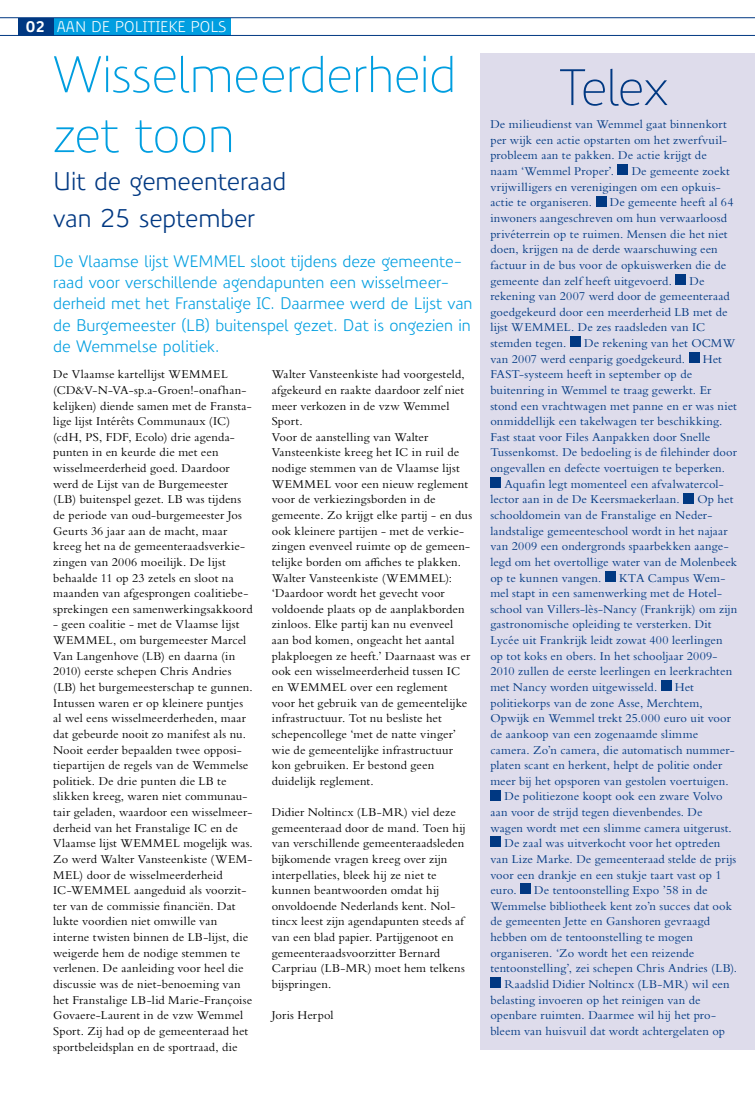
<style>
.page{position:relative;width:755px;height:1099px;background:#fff}
.page>*{position:absolute;margin:0;border:0;box-sizing:border-box;transform-origin:0 0}
.t1{font:300 50px/60px "Precious Sans";letter-spacing:-.01em;color:#009ee0}
.t2{font:300 50px "Precious Sans";color:#003882}
.t3{font:25px/37.5px "Precious Sans";letter-spacing:-.015em;color:#003882}
.t4{font:16.25px/21.2px "Precious Sans";letter-spacing:-.005em;color:#009ee0}
.t5{font:15px "Precious Sans";color:#fff}
.t6{font:12.5px/15.6px "Bembo Std";letter-spacing:.01em;color:#000}
.t7{font:12.5px/15.6px "Bembo Std";letter-spacing:.01em;color:#003882}
.s1{font-weight:700}
</style>
<div class="page">
<div style="left:53px;top:18px;width:177px;height:17px;background:#009ee0"></div>
<div style="left:18px;top:18px;width:35px;height:17px;background:#003882"></div>
<hr style="left:0;top:18px;width:755px;height:1px;background:#003882">
<hr style="left:0;top:35px;width:755px;height:1px;background:#003882">
<div style="left:480px;top:53px;width:275px;height:996px;background:#dedceb"></div>
<div style="left:617px;top:164px;width:11px;height:11px;background:#003882"></div>
<div style="left:595px;top:196px;width:11px;height:10px;background:#003882"></div>
<div style="left:675px;top:274px;width:11px;height:10px;background:#003882"></div>
<div style="left:570px;top:336px;width:10px;height:11px;background:#003882"></div>
<div style="left:688px;top:352px;width:11px;height:10px;background:#003882"></div>
<div style="left:490px;top:477px;width:11px;height:10px;background:#003882"></div>
<div style="left:683px;top:492px;width:11px;height:11px;background:#003882"></div>
<div style="left:605px;top:571px;width:10px;height:10px;background:#003882"></div>
<div style="left:660px;top:680px;width:11px;height:11px;background:#003882"></div>
<div style="left:490px;top:789px;width:11px;height:11px;background:#003882"></div>
<div style="left:490px;top:836px;width:11px;height:11px;background:#003882"></div>
<div style="left:520px;top:883px;width:11px;height:11px;background:#003882"></div>
<div style="left:490px;top:977px;width:11px;height:10px;background:#003882"></div>
<p class="t5" style="left:26px;top:17px;width:202px"><span class="s1">02</span> AAN DE POLITIEKE POLS</p>
<h1 class="t1" style="left:53px;top:44px;width:404px">Wisselmeerderheid zet toon</h1>
<h2 class="t3" style="left:53px;top:162px;width:235px">Uit de gemeenteraad van 25 september</h2>
<p class="t4" style="left:53px;top:250px;width:421px">De Vlaamse lijst WEMMEL sloot tijdens deze gemeente&shy;raad voor verschillende agendapunten een wisselmeer&shy;derheid met het Franstalige IC. Daarmee werd de Lijst van de Burgemeester (LB) buitenspel gezet. Dat is ongezien in de Wemmelse politiek.</p>
<p class="t6" style="left:53px;top:366px;width:201px">De Vlaamse kartellijst WEMMEL (CD&amp;V-N-VA-sp.a-Groen!-onafhan&shy;kelijken) diende samen met de Fransta&shy;lige lijst Intérêts Communaux (IC) (cdH, PS, FDF, Ecolo) drie agenda&shy;punten in en keurde die met een wisselmeerderheid goed. Daardoor werd de Lijst van de Burgemeester (LB) buitenspel gezet. LB was tijdens de periode van oud-burgemeester Jos Geurts 36 jaar aan de macht, maar kreeg het na de gemeenteraadsverkie&shy;zingen van 2006 moeilijk. De lijst behaalde 11 op 23 zetels en sloot na maanden van afgesprongen coalitiebe&shy;sprekingen een samenwerkingsakkoord</p>
<p class="t6" style="left:53px;top:616px;width:201px">- geen coalitie - met de Vlaamse lijst WEMMEL, om burgemeester Marcel Van Langenhove (LB) en daarna (in 2010) eerste schepen Chris Andries (LB) het burgemeesterschap te gunnen.<br>Intussen waren er op kleinere puntjes al wel eens wisselmeerderheden, maar dat gebeurde nooit zo manifest als nu.<br>Nooit eerder bepaalden twee opposi&shy;tiepartijen de regels van de Wemmelse politiek. De drie punten die LB te slikken kreeg, waren niet communau&shy;tair geladen, waardoor een wisselmeer&shy;derheid van het Franstalige IC en de Vlaamse lijst WEMMEL mogelijk was.<br>Zo werd Walter Vansteenkiste (WEM-MEL) door de wisselmeerderheid IC-WEMMEL aangeduid als voorzit&shy;ter van de commissie financiën. Dat lukte voordien niet omwille van interne twisten binnen de LB-lijst, die weigerde hem de nodige stemmen te verlenen. De aanleiding voor heel die discussie was de niet-benoeming van het Franstalige LB-lid Marie-Françoise Govaere-Laurent in de vzw Wemmel Sport. Zij had op de gemeenteraad het sportbeleidsplan en de sportraad, die</p>
<p class="t6" style="left:272px;top:366px;width:202px">Walter Vansteenkiste had voorgesteld, afgekeurd en raakte daardoor zelf niet meer verkozen in de vzw Wemmel Sport.<br>Voor de aanstelling van Walter Vansteenkiste kreeg het IC in ruil de nodige stemmen van de Vlaamse lijst WEMMEL voor een nieuw reglement voor de verkiezingsborden in de gemeente. Zo krijgt elke partij - en dus ook kleinere partijen - met de verkie&shy;zingen evenveel ruimte op de gemeen&shy;telijke borden om affiches te plakken.<br>Walter Vansteenkiste (WEMMEL): ‘Daardoor wordt het gevecht voor voldoende plaats op de aanplakborden zinloos. Elke partij kan nu evenveel aan bod komen, ongeacht het aantal plakploegen ze heeft.’ Daarnaast was er ook een wisselmeerderheid tussen IC en WEMMEL over een reglement voor het gebruik van de gemeentelijke infrastructuur. Tot nu besliste het schepencollege ‘met de natte vinger’ wie de gemeentelijke infrastructuur kon gebruiken. Er bestond geen duidelijk reglement.</p>
<p class="t6" style="left:272px;top:804px;width:195px">Didier Noltincx (LB-MR) viel deze gemeenteraad door de mand. Toen hij van verschillende gemeenteraadsleden bijkomende vragen kreeg over zijn interpellaties, bleek hij ze niet te kunnen beantwoorden omdat hij onvoldoende Nederlands kent. Nol&shy;tincx leest zijn agendapunten steeds af van een blad papier. Partijgenoot en gemeenteraadsvoorzitter Bernard Carpriau (LB-MR) moet hem telkens bijspringen.</p>
<p class="t6" style="left:272px;top:1007px;width:63px">Joris Herpol</p>
<h1 class="t2" style="left:559px;top:55px;width:110px">Telex</h1>
<p class="t7" style="left:490px;top:116px;width:238px">De milieudienst van Wemmel gaat binnenkort per wijk een actie opstarten om het zwerfvuil&shy;probleem aan te pakken. De actie krijgt de naam ‘Wemmel Proper’.</p>
<p class="t7" style="left:490px;top:163px;width:241px;text-indent:141px">De gemeente zoekt vrijwilligers en verenigingen om een opkuis&shy;actie te organiseren.</p>
<p class="t7" style="left:490px;top:194px;width:245px;text-indent:119px">De gemeente heeft al 64 inwoners aangeschreven om hun verwaarloosd privéterrein op te ruimen. Mensen die het niet doen, krijgen na de derde waarschuwing een factuur in de bus voor de opkuiswerken die de gemeente dan zelf heeft uitgevoerd.</p>
<p class="t7" style="left:490px;top:272px;width:241px;text-indent:199px">De rekening van 2007 werd door de gemeenteraad goedgekeurd door een meerderheid LB met de lijst WEMMEL. De zes raadsleden van IC stemden tegen.</p>
<p class="t7" style="left:490px;top:335px;width:246px;text-indent:94px">De rekening van het OCMW van 2007 werd eenparig goedgekeurd.</p>
<p class="t7" style="left:703px;top:351px;width:21px">Het</p>
<p class="t7" style="left:490px;top:366px;width:203px">FAST-systeem heeft in september op de</p>
<p class="t7" style="left:490px;top:382px;width:223px">buitenring in Wemmel te traag gewerkt. Er</p>
<p class="t7" style="left:490px;top:397px;width:248px">stond een vrachtwagen met panne en er was niet</p>
<p class="t7" style="left:490px;top:413px;width:233px">onmiddellijk een takelwagen ter beschikking.</p>
<p class="t7" style="left:490px;top:429px;width:221px">Fast staat voor Files Aanpakken door Snelle</p>
<p class="t7" style="left:490px;top:444px;width:248px">Tussenkomst. De bedoeling is de filehinder door</p>
<p class="t7" style="left:490px;top:460px;width:236px">ongevallen en defecte voertuigen te beperken.</p>
<p class="t7" style="left:504px;top:476px;width:221px">Aquafin legt momenteel een afvalwatercol-</p>
<p class="t7" style="left:490px;top:491px;width:191px">lector aan in de De Keersmaekerlaan.</p>
<p class="t7" style="left:490px;top:491px;width:248px;text-indent:207px">Op het schooldomein van de Franstalige en Neder&shy;landstalige gemeenteschool wordt in het najaar van 2009 een ondergronds spaarbekken aange&shy;legd om het overtollige water van de Molenbeek op te kunnen vangen.</p>
<p class="t7" style="left:490px;top:569px;width:248px;text-indent:129px">KTA Campus Wem&shy;mel stapt in een samenwerking met de Hotel&shy;school van Villers-lès-Nancy (Frankrijk) om zijn gastronomische opleiding te versterken. Dit Lycée uit Frankrijk leidt zowat 400 leerlingen op tot koks en obers. In het schooljaar 2009- 2010 zullen de eerste leerlingen en leerkrachten met Nancy worden uitgewisseld.</p>
<p class="t7" style="left:675px;top:679px;width:21px">Het</p>
<p class="t7" style="left:490px;top:694px;width:214px">politiekorps van de zone Asse, Merchtem,</p>
<p class="t7" style="left:490px;top:710px;width:242px">Opwijk en Wemmel trekt 25.000 euro uit voor</p>
<p class="t7" style="left:490px;top:726px;width:209px">de aankoop van een zogenaamde slimme</p>
<p class="t7" style="left:490px;top:741px;width:246px">camera. Zo’n camera, die automatisch nummer-</p>
<p class="t7" style="left:490px;top:757px;width:233px">platen scant en herkent, helpt de politie onder</p>
<p class="t7" style="left:490px;top:772px;width:240px">meer bij het opsporen van gestolen voertuigen.</p>
<p class="t7" style="left:504px;top:788px;width:220px">De politiezone koopt ook een zware Volvo</p>
<p class="t7" style="left:490px;top:804px;width:214px">aan voor de strijd tegen dievenbendes. De</p>
<p class="t7" style="left:490px;top:819px;width:243px">wagen wordt met een slimme camera uitgerust.</p>
<p class="t7" style="left:504px;top:835px;width:217px">De zaal was uitverkocht voor het optreden</p>
<p class="t7" style="left:490px;top:851px;width:247px">van Lize Marke. De gemeenteraad stelde de prijs</p>
<p class="t7" style="left:490px;top:866px;width:233px">voor een drankje en een stukje taart vast op 1</p>
<p class="t7" style="left:490px;top:882px;width:28px">euro.</p>
<p class="t7" style="left:534px;top:882px;width:175px">De tentoonstelling Expo ’58 in de</p>
<p class="t7" style="left:490px;top:897px;width:243px">Wemmelse bibliotheek kent zo’n succes dat ook</p>
<p class="t7" style="left:490px;top:913px;width:221px">de gemeenten Jette en Ganshoren gevraagd</p>
<p class="t7" style="left:490px;top:929px;width:204px">hebben om de tentoonstelling te mogen</p>
<p class="t7" style="left:490px;top:944px;width:205px">organiseren. ‘Zo wordt het een reizende</p>
<p class="t7" style="left:490px;top:960px;width:248px">tentoonstelling’, zei schepen Chris Andries (LB).</p>
<p class="t7" style="left:504px;top:976px;width:227px">Raadslid Didier Noltincx (LB-MR) wil een</p>
<p class="t7" style="left:490px;top:991px;width:212px">belasting invoeren op het reinigen van de</p>
<p class="t7" style="left:490px;top:1007px;width:227px">openbare ruimten. Daarmee wil hij het pro-</p>
<p class="t7" style="left:490px;top:1022px;width:236px">bleem van huisvuil dat wordt achtergelaten op</p>
</div>
